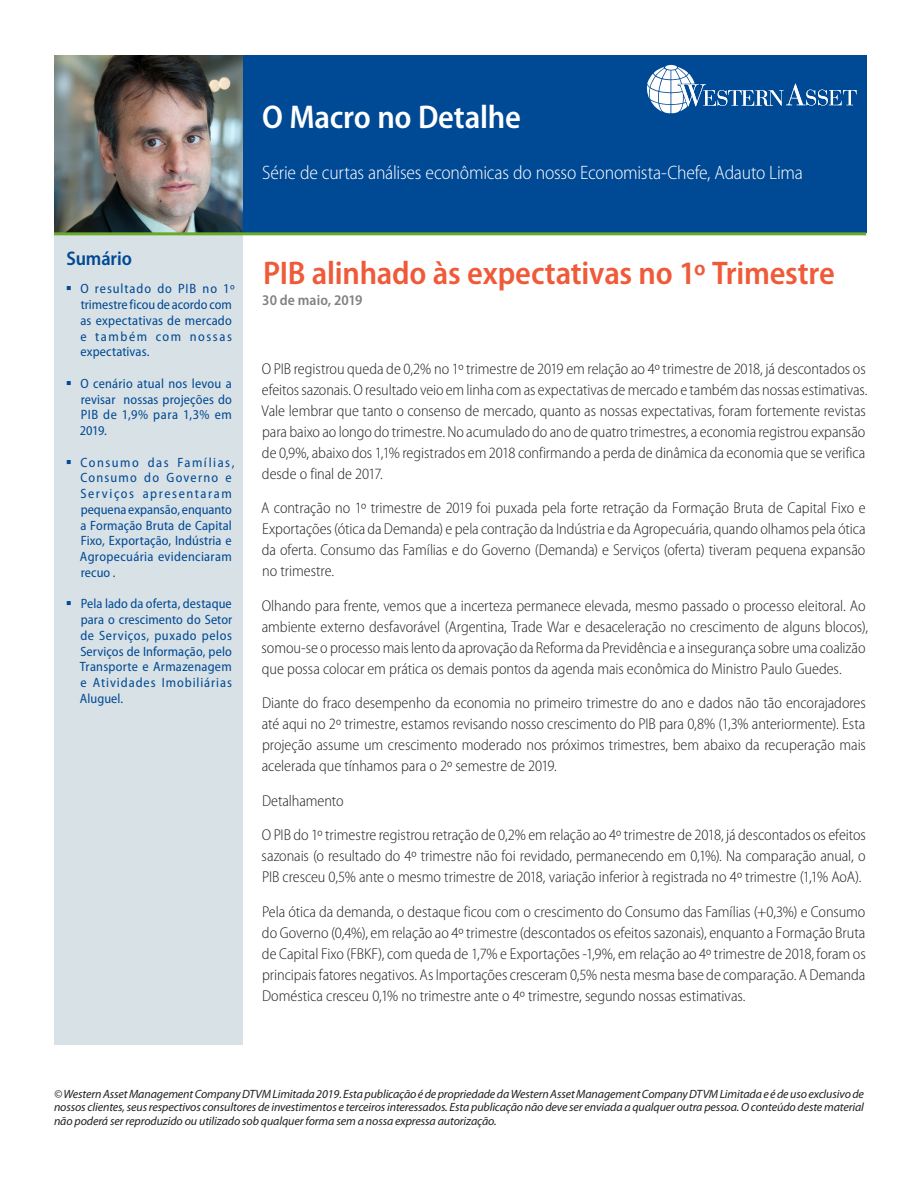
<style>
.page{position:relative;width:918px;height:1188px;background:#fff}
.page>*{position:absolute;margin:0;border:0;box-sizing:border-box;transform-origin:0 0}
.Body_Text{font:600 semi-condensed 33px "Myriad Pro";letter-spacing:-.005em;color:#fff}
.t1{font:600 semi-condensed 32.85px "Myriad Pro";letter-spacing:-.005em;color:#ef5a39}
.t2{font:600 semi-condensed 19.65px "Myriad Pro";letter-spacing:-.005em;color:#004994}
.Body_Text-2{font:300 semi-condensed 19.5px "Myriad Pro";letter-spacing:-.01em;color:#fff}
.Body_Text-3{font:300 semi-condensed 15.75px/21px "Myriad Pro";letter-spacing:-.005em;color:#231f20;text-align:justify}
.t3{font:600 semi-condensed 14.85px "Myriad Pro";color:#828081}
.t4{font:semi-condensed 13.5px/15.8px "Myriad Pro";letter-spacing:.02em;color:#004994}
.t5{font:italic 12px/13.5px "Myriad Pro";letter-spacing:-.01em;color:#231f20;text-align:justify}
</style>
<div class="page">
<div style="left:54px;top:55px;width:812px;height:177px;background:#004994"></div>
<img style="left:54px;top:55px;width:189px;height:177px">
<div style="left:54px;top:234px;width:189px;height:811px;background:#d8e1e5"></div>
<hr style="left:54px;top:232px;width:812px;height:3px;background:#68a92a">
<div style="left:665px;top:65px;width:12px;height:5px;background:#fff;border-radius:50%"></div>
<svg style="left:646px;top:67px;width:210px;height:46px"></svg>
<p class="Body_Text" style="left:262px;top:99px;width:260px">O Macro no Detalhe</p>
<p class="Body_Text-2" style="left:262px;top:162px;width:542px">Série de curtas análises econômicas do nosso Economista-Chefe, Adauto Lima</p>
<p class="t2" style="left:66px;top:247px;width:67px">Sumário</p>
<p class="t4" style="left:80px;top:281px;width:156px">O resultado do PIB no 1º trimestre ficou de acordo com as expectativas de mercado e também com nossas expectativas.</p>
<p class="t4" style="left:80px;top:376px;width:153px;text-align:justify">O cenário atual nos levou a revisar nossas projeções do PIB de 1,9% para 1,3% em 2019.</p>
<p class="t4" style="left:80px;top:454px;width:156px">Consumo das Famílias,<br>Consumo do Governo e<br>Serviços apresentaram pequena expansão, enquanto a Formação Bruta de Capital<br>Fixo, Exportação, Indústria e<br>Agropecuária evidenciaram recuo .</p>
<p class="t4" style="left:80px;top:596px;width:154px;text-align:justify">Pela lado da oferta, destaque para o crescimento do Setor de Serviços, puxado pelos Serviços de Informação, pelo Transporte e Armazenagem e Atividades Imobiliárias Aluguel.</p>
<p class="t1" style="left:263px;top:255px;width:573px">PIB alinhado às expectativas no 1º Trimestre</p>
<p class="t3" style="left:262px;top:292px;width:102px">30 de maio, 2019</p>
<p class="Body_Text-3" style="left:262px;top:358px;width:608px;text-align:left">O PIB registrou queda de 0,2% no 1º trimestre de 2019 em relação ao 4º trimestre de 2018, já descontados os efeitos sazonais. O resultado veio em linha com as expectativas de mercado e também das nossas estimativas.<br>Vale lembrar que tanto o consenso de mercado, quanto as nossas expectativas, foram fortemente revistas para baixo ao longo do trimestre. No acumulado do ano de quatro trimestres, a economia registrou expansão de 0,9%, abaixo dos 1,1% registrados em 2018 confirmando a perda de dinâmica da economia que se verifica desde o final de 2017.</p>
<p class="Body_Text-3" style="left:261px;top:498px;width:606px">A contração no 1º trimestre de 2019 foi puxada pela forte retração da Formação Bruta de Capital Fixo e Exportações (ótica da Demanda) e pela contração da Indústria e da Agropecuária, quando olhamos pela ótica da oferta. Consumo das Famílias e do Governo (Demanda) e Serviços (oferta) tiveram pequena expansão no trimestre.</p>
<p class="Body_Text-3" style="left:262px;top:595px;width:608px;text-align:left">Olhando para frente, vemos que a incerteza permanece elevada, mesmo passado o processo eleitoral. Ao ambiente externo desfavorável (Argentina, Trade War e desaceleração no crescimento de alguns blocos), somou-se o processo mais lento da aprovação da Reforma da Previdência e a insegurança sobre uma coalizão que possa colocar em prática os demais pontos da agenda mais econômica do Ministro Paulo Guedes.</p>
<p class="Body_Text-3" style="left:262px;top:693px;width:606px">Diante do fraco desempenho da economia no primeiro trimestre do ano e dados não tão encorajadores até aqui no 2º trimestre, estamos revisando nosso crescimento do PIB para 0,8% (1,3% anteriormente). Esta projeção assume um crescimento moderado nos próximos trimestres, bem abaixo da recuperação mais acelerada que tínhamos para o 2º semestre de 2019.</p>
<p class="Body_Text-3" style="left:262px;top:790px;width:83px">Detalhamento</p>
<p class="Body_Text-3" style="left:262px;top:825px;width:606px">O PIB do 1º trimestre registrou retração de 0,2% em relação ao 4º trimestre de 2018, já descontados os efeitos sazonais (o resultado do 4º trimestre não foi revidado, permanecendo em 0,1%). Na comparação anual, o PIB cresceu 0,5% ante o mesmo trimestre de 2018, variação inferior à registrada no 4º trimestre (1,1% AoA).</p>
<p class="Body_Text-3" style="left:262px;top:901px;width:605px">Pela ótica da demanda, o destaque ficou com o crescimento do Consumo das Famílias (+0,3%) e Consumo do Governo (0,4%), em relação ao 4º trimestre (descontados os efeitos sazonais), enquanto a Formação Bruta de Capital Fixo (FBKF), com queda de 1,7% e Exportações -1,9%, em relação ao 4º trimestre de 2018, foram os principais fatores negativos. As Importações cresceram 0,5% nesta mesma base de comparação. A Demanda Doméstica cresceu 0,1% no trimestre ante o 4º trimestre, segundo nossas estimativas.</p>
<p class="t5" style="left:54px;top:1087px;width:812px">© Western Asset Management Company DTVM Limitada 2019. Esta publicação é de propriedade da Western Asset Management Company DTVM Limitada e é de uso exclusivo de nossos clientes, seus respectivos consultores de investimentos e terceiros interessados. Esta publicação não deve ser enviada a qualquer outra pessoa. O conteúdo deste material não poderá ser reproduzido ou utilizado sob qualquer forma sem a nossa expressa autorização.</p>
</div>
